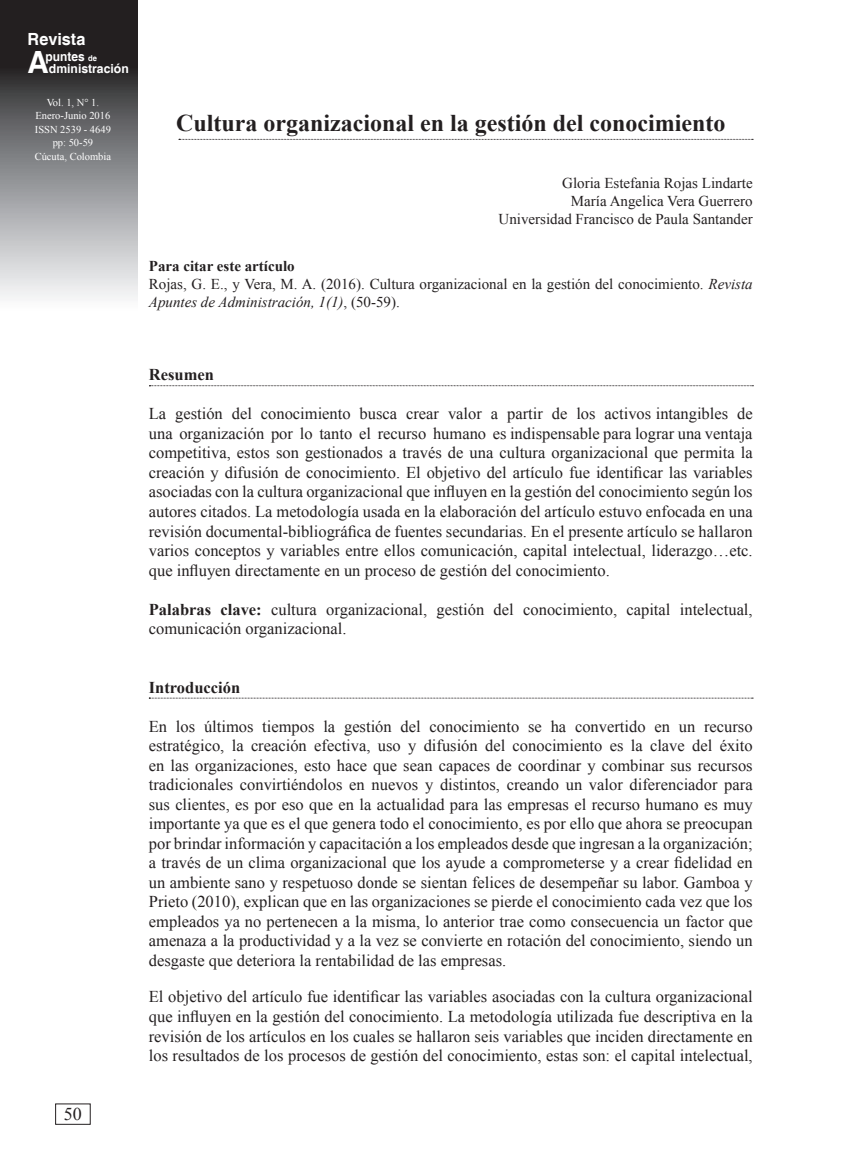
<style>
.page{position:relative;width:859px;height:1166px;background:#fff}
.page>*{position:absolute;margin:0;border:0;box-sizing:border-box;transform-origin:0 0}
.t1{font:700 30.6px "Helvetica";color:#fff}
.t2{font:700 24px "Times New Roman";color:#231f20}
.t3{font:18px "Times New Roman";color:#231f20}
.t4{font:700 16.8px "Helvetica";color:#fff}
.t5{font:16.5px/19.5px "Times New Roman";color:#231f20;text-align:justify}
.t6{font:700 16.5px "Times New Roman";color:#231f20}
.t7{font:15px/18px "Times New Roman";color:#231f20;text-align:right}
.t8{font:700 12.75px "Helvetica";color:#fff;scale:.94 1}
.t9{font:700 12.6px "Helvetica";color:#fff}
.t10{font:10.5px/13.5px "Times New Roman";color:#fff;text-align:center}
.s1{font-size:8.1px}
.s2{font-weight:700}
.s3{font-style:italic}
</style>
<div class="page">
<svg style="left:0;top:0;width:137px;height:298px;background:#79797b"></svg>
<svg style="left:179px;top:139px;width:574px;height:1px"></svg>
<svg style="left:149px;top:385px;width:604px;height:1px"></svg>
<svg style="left:149px;top:697px;width:604px;height:1px"></svg>
<p class="t4" style="left:28px;top:29px;width:59px">Revista</p>
<h1 class="t1" style="left:28px;top:43px;width:23px">A</h1>
<p class="t8" style="left:46px;top:49px;width:56px">puntes <span class="s1">de</span></p>
<p class="t9" style="left:49px;top:60px;width:81px">dministración</p>
<p class="t10" style="left:35px;top:95px;width:78px">Vol. 1, N° 1.<br>Enero-Junio 2016<br>ISSN 2539 - 4649 pp: 50-59<br>Cúcuta, Colombia</p>
<h2 class="t2" style="left:176px;top:106px;width:551px">Cultura organizacional en la gestión del conocimiento</h2>
<p class="t7" style="left:498px;top:174px;width:256px">Gloria Estefania Rojas Lindarte<br>María Angelica Vera Guerrero<br>Universidad Francisco de Paula Santander</p>
<p class="t7" style="left:149px;top:256px;width:605px;text-align:left"><span class="s2">Para citar este artículo<br></span>Rojas, G. E., y Vera, M. A. (2016). Cultura organizacional en la gestión del conocimiento. <span class="s3">Revista<br>Apuntes de Administración, 1(1)</span>, (50-59).</p>
<p class="t3" style="left:64px;top:1101px;width:19px">50</p>
<p class="t6" style="left:149px;top:363px;width:67px">Resumen</p>
<p class="t5" style="left:149px;top:404px;width:605px">La gestión del conocimiento busca crear valor a partir de los activos intangibles de una organización por lo tanto el recurso humano es indispensable para lograr una ventaja competitiva, estos son gestionados a través de una cultura organizacional que permita la creación y difusión de conocimiento. El objetivo del artículo fue identificar las variables asociadas con la cultura organizacional que influyen en la gestión del conocimiento según los autores citados. La metodología usada en la elaboración del artículo estuvo enfocada en una revisión documental-bibliográfica de fuentes secundarias. En el presente artículo se hallaron varios conceptos y variables entre ellos comunicación, capital intelectual, liderazgo…etc. que influyen directamente en un proceso de gestión del conocimiento.</p>
<p class="t5" style="left:149px;top:599px;width:605px"><span class="s2">Palabras clave:</span> cultura organizacional, gestión del conocimiento, capital intelectual, comunicación organizacional.</p>
<p class="t6" style="left:149px;top:675px;width:93px">Introducción</p>
<p class="t5" style="left:149px;top:716px;width:605px">En los últimos tiempos la gestión del conocimiento se ha convertido en un recurso estratégico, la creación efectiva, uso y difusión del conocimiento es la clave del éxito en las organizaciones, esto hace que sean capaces de coordinar y combinar sus recursos tradicionales convirtiéndolos en nuevos y distintos, creando un valor diferenciador para sus clientes, es por eso que en la actualidad para las empresas el recurso humano es muy importante ya que es el que genera todo el conocimiento, es por ello que ahora se preocupan por brindar información y capacitación a los empleados desde que ingresan a la organización; a través de un clima organizacional que los ayude a comprometerse y a crear fidelidad en un ambiente sano y respetuoso donde se sientan felices de desempeñar su labor. Gamboa y Prieto (2010), explican que en las organizaciones se pierde el conocimiento cada vez que los empleados ya no pertenecen a la misma, lo anterior trae como consecuencia un factor que amenaza a la productividad y a la vez se convierte en rotación del conocimiento, siendo un desgaste que deteriora la rentabilidad de las empresas.</p>
<p class="t5" style="left:149px;top:986px;width:605px">El objetivo del artículo fue identificar las variables asociadas con la cultura organizacional que influyen en la gestión del conocimiento. La metodología utilizada fue descriptiva en la revisión de los artículos en los cuales se hallaron seis variables que inciden directamente en los resultados de los procesos de gestión del conocimiento, estas son: el capital intelectual,</p>
</div>
